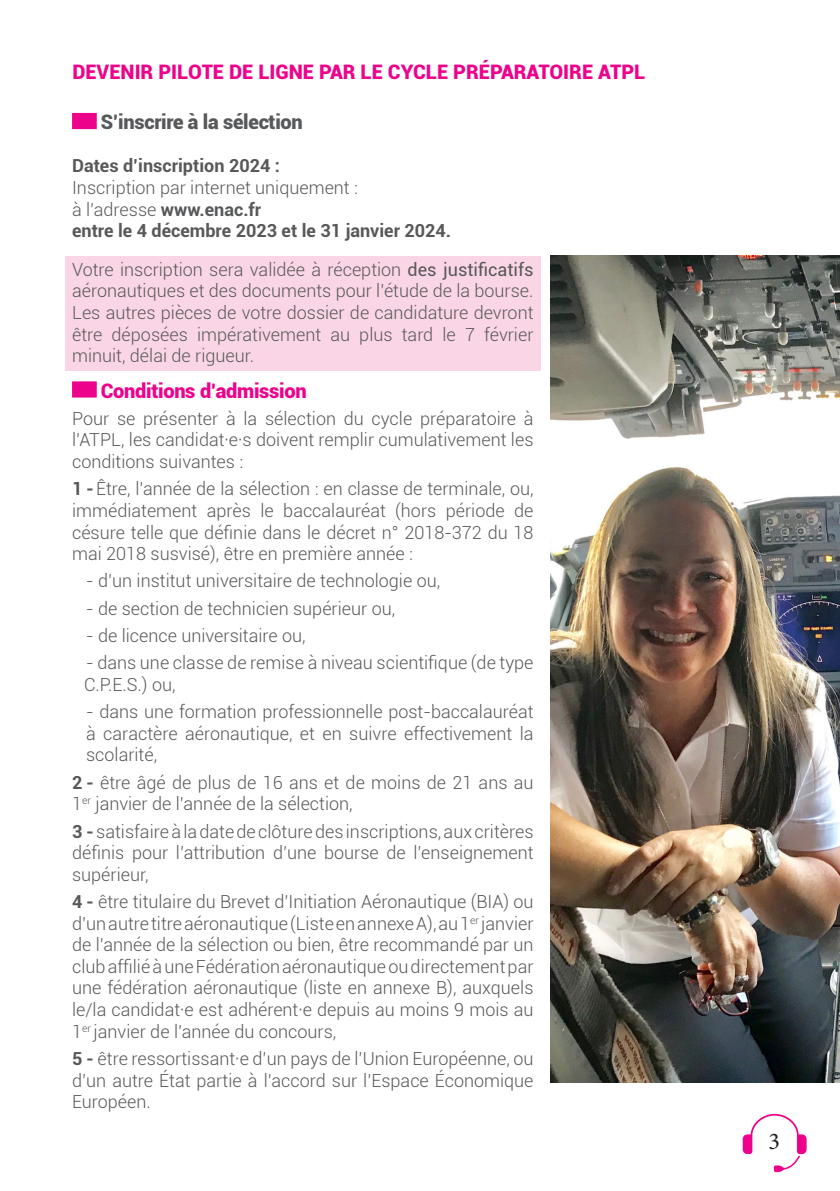
<style>
.page{position:relative;width:840px;height:1191px;background:#fff}
.page>*{position:absolute;margin:0;border:0;box-sizing:border-box;transform-origin:0 0}
.t1{font:24px "Minion Pro";color:#231f20}
.t2{font:900 20px "Roboto";color:#ed028c}
.t3{font:900 20px "Roboto";letter-spacing:-.015em;color:#57585a}
.t4{font:300 18px/21.6px "Roboto";color:#57585a;text-align:justify}
.t5{font:700 18px "Roboto";color:#57585a}
.s1{font-weight:300}
.s2{font-weight:400}
.s3{font-weight:700}
</style>
<div class="page">
<div style="left:65px;top:256px;width:475px;height:114px;background:#fad5e5"></div>
<hr style="left:0;top:0;width:1px;height:1191px;background:#231f20">
<svg style="left:742px;top:1113px;width:64px;height:59px"></svg>
<img style="left:550px;top:256px;width:289px;height:826px">
<div style="left:72px;top:113px;width:25px;height:16px;background:#ed028c;border:2px solid #ed028c"></div>
<div style="left:72px;top:381px;width:25px;height:16px;background:#ed028c;border:2px solid #ed028c"></div>
<p class="t2" style="left:72px;top:58px;width:574px">DEVENIR PILOTE DE LIGNE PAR LE CYCLE PRÉPARATOIRE ATPL</p>
<p class="t3" style="left:101px;top:108px;width:203px">S’inscrire à la sélection</p>
<p class="t5" style="left:72px;top:153px;width:209px">Dates d’inscription 2024 :</p>
<p class="t4" style="left:72px;top:176px;width:287px">Inscription par internet uniquement :</p>
<p class="t5" style="left:72px;top:196px;width:190px"><span class="s1">à l’adresse</span> www.enac.fr</p>
<p class="t5" style="left:72px;top:218px;width:380px">entre le 4 décembre 2023 et le 31 janvier 2024.</p>
<p class="t4" style="left:72px;top:258px;width:462px">Votre inscription sera validée à réception <span class="s2">des justificatifs </span>aéronautiques et des documents pour l’étude de la bourse.<br>Les autres pièces de votre dossier de candidature devront être déposées impérativement au plus tard le 7 février minuit, délai de rigueur.</p>
<p class="t2" style="left:101px;top:376px;width:207px">Conditions d’admission</p>
<p class="t4" style="left:72px;top:407px;width:462px">Pour se présenter à la sélection du cycle préparatoire à l’ATPL, les candidat·e·s doivent remplir cumulativement les conditions suivantes :</p>
<p class="t4" style="left:72px;top:477px;width:462px"><span class="s3">1 -</span>Être, l’année de la sélection : en classe de terminale, ou, immédiatement après le baccalauréat (hors période de césure telle que définie dans le décret n° 2018-372 du 18 mai 2018 susvisé), être en première année :</p>
<p class="t4" style="left:86px;top:569px;width:355px">- d’un institut universitaire de technologie ou,</p>
<p class="t4" style="left:86px;top:597px;width:310px">- de section de technicien supérieur ou,</p>
<p class="t4" style="left:86px;top:624px;width:221px">- de licence universitaire ou,</p>
<p class="t4" style="left:84px;top:651px;width:450px">- dans une classe de remise à niveau scientifique (de type<br>C.P.E.S.) ou,</p>
<p class="t4" style="left:86px;top:700px;width:448px">- dans une formation professionnelle post-baccalauréat à caractère aéronautique, et en suivre effectivement la scolarité,</p>
<p class="t4" style="left:72px;top:771px;width:462px"><span class="s3">2 -</span> être âgé de plus de 16 ans et de moins de 21 ans au<br>1<sup>er</sup> janvier de l’année de la sélection,</p>
<p class="t4" style="left:72px;top:819px;width:462px"><span class="s3">3 -</span> satisfaire à la date de clôture des inscriptions, aux critères définis pour l’attribution d’une bourse de l’enseignement supérieur,</p>
<p class="t4" style="left:72px;top:890px;width:462px"><span class="s3">4 -</span> être titulaire du Brevet d’Initiation Aéronautique (BIA) ou d’un autre titre aéronautique (Liste en annexe A), au 1<sup>er</sup> janvier de l’année de la sélection ou bien, être recommandé par un club affilié à une Fédération aéronautique ou directement par une fédération aéronautique (liste en annexe B), auxquels le/la candidat·e est adhérent·e depuis au moins 9 mois au 1<sup>er</sup> janvier de l’année du concours,</p>
<p class="t4" style="left:72px;top:1047px;width:462px"><span class="s3">5 -</span> être ressortissant·e d’un pays de l’Union Européenne, ou d’un autre État partie à l’accord sur l’Espace Économique Européen.</p>
<p class="t1" style="left:768px;top:1125px;width:13px">3</p>
</div>
